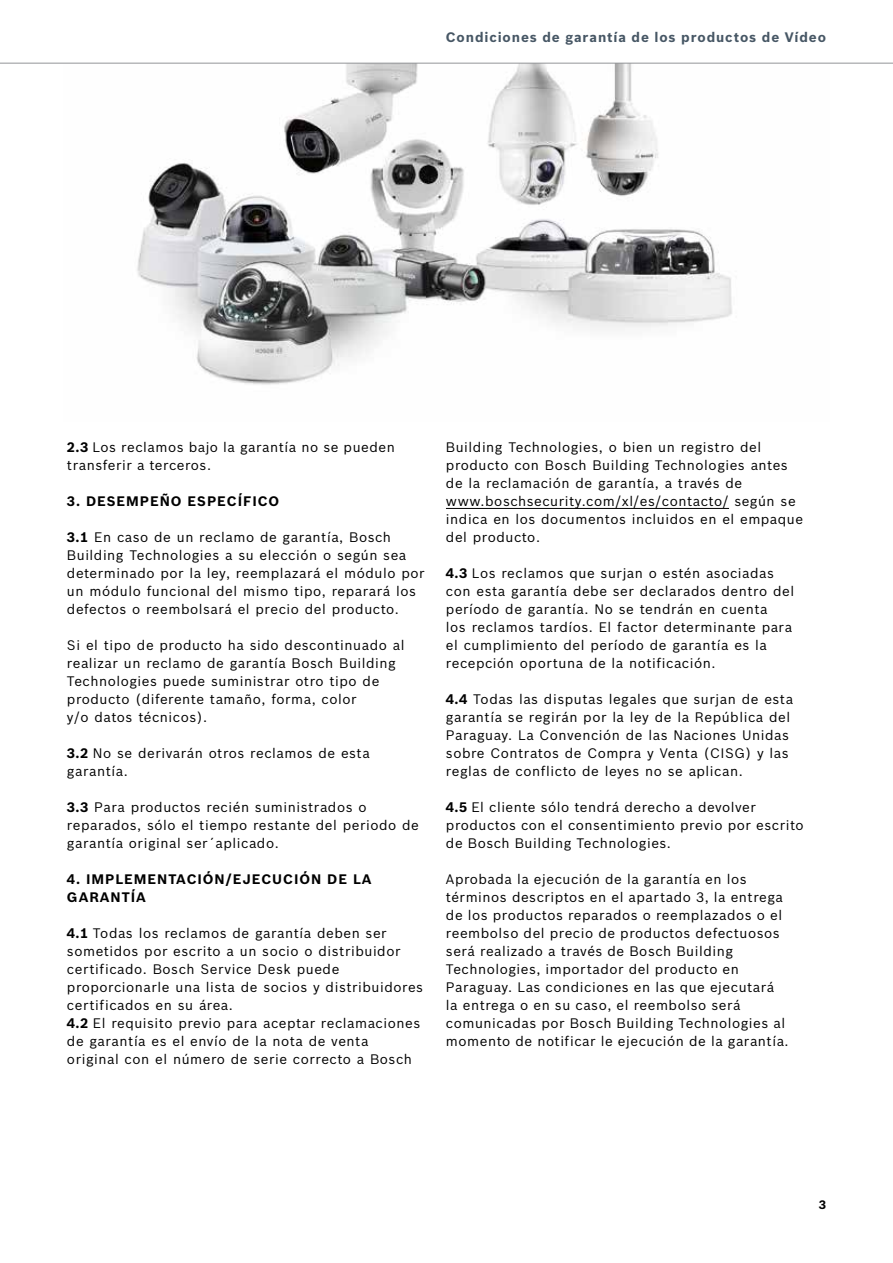
<style>
.page{position:relative;width:893px;height:1263px;background:#fff}
.page>*{position:absolute;margin:0;border:0;box-sizing:border-box;transform-origin:0 0}
.t1{font:13.5px/18px "Bosch Sans";letter-spacing:.04em;color:#000}
.t2{font:700 13.5px/18px "Bosch Sans";letter-spacing:.07em;color:#000}
.t3{font:700 13.5px "Bosch Sans";letter-spacing:.065em;color:#475765}
.t4{font:700 12px "Bosch Sans";color:#000}
.s1{font-weight:700}
</style>
<div class="page">
<img style="left:137px;top:64px;width:595px;height:321px">
<hr style="left:0;top:63px;width:893px;height:1px;background:#939598">
<hr style="left:446px;top:508px;width:283px;height:1px;background:#000">
<p class="t3" style="left:446px;top:27px;width:382px">Condiciones de garantía de los productos de Vídeo</p>
<p class="t1" style="left:67px;top:437px;width:329px"><span class="s1">2.3</span> Los reclamos bajo la garantía no se pueden transferir a terceros.</p>
<p class="t2" style="left:67px;top:491px;width:214px">3. DESEMPEÑO ESPECÍFICO</p>
<p class="t1" style="left:67px;top:527px;width:359px"><span class="s1">3.1</span> En caso de un reclamo de garantía, Bosch Building Technologies a su elección o según sea determinado por la ley, reemplazará el módulo por un módulo funcional del mismo tipo, reparará los defectos o reembolsará el precio del producto.</p>
<p class="t1" style="left:67px;top:635px;width:339px">Si el tipo de producto ha sido descontinuado al realizar un reclamo de garantía Bosch Building Technologies puede suministrar otro tipo de producto (diferente tamaño, forma, color<br>y/o datos técnicos).</p>
<p class="t1" style="left:67px;top:743px;width:304px"><span class="s1">3.2</span> No se derivarán otros reclamos de esta garantía.</p>
<p class="t1" style="left:67px;top:797px;width:353px"><span class="s1">3.3</span> Para productos recién suministrados o reparados, sólo el tiempo restante del periodo de garantía original ser´aplicado.</p>
<p class="t2" style="left:67px;top:869px;width:306px">4. IMPLEMENTACIÓN/EJECUCIÓN DE LA<br>GARANTÍA</p>
<p class="t1" style="left:67px;top:923px;width:358px"><span class="s1">4.1</span> Todas los reclamos de garantía deben ser sometidos por escrito a un socio o distribuidor certificado. Bosch Service Desk puede proporcionarle una lista de socios y distribuidores certificados en su área.<br><span class="s1">4.2</span> El requisito previo para aceptar reclamaciones de garantía es el envío de la nota de venta original con el número de serie correcto a Bosch</p>
<p class="t1" style="left:446px;top:437px;width:359px">Building Technologies, o bien un registro del producto con Bosch Building Technologies antes de la reclamación de garantía, a través de www.boschsecurity.com/xl/es/contacto/ según se indica en los documentos incluidos en el empaque del producto.</p>
<p class="t1" style="left:446px;top:563px;width:350px"><span class="s1">4.3</span> Los reclamos que surjan o estén asociadas con esta garantía debe ser declarados dentro del período de garantía. No se tendrán en cuenta<br>los reclamos tardíos. El factor determinante para el cumplimiento del período de garantía es la recepción oportuna de la notificación.</p>
<p class="t1" style="left:446px;top:689px;width:349px"><span class="s1">4.4</span> Todas las disputas legales que surjan de esta garantía se regirán por la ley de la República del Paraguay. La Convención de las Naciones Unidas sobre Contratos de Compra y Venta (CISG) y las reglas de conflicto de leyes no se aplican.</p>
<p class="t1" style="left:446px;top:797px;width:359px"><span class="s1">4.5</span> El cliente sólo tendrá derecho a devolver productos con el consentimiento previo por escrito de Bosch Building Technologies.</p>
<p class="t1" style="left:446px;top:869px;width:344px">Aprobada la ejecución de la garantía en los términos descriptos en el apartado 3, la entrega de los productos reparados o reemplazados o el reembolso del precio de productos defectuosos será realizado a través de Bosch Building Technologies, importador del producto en Paraguay. Las condiciones en las que ejecutará la entrega o en su caso, el reembolso será comunicadas por Bosch Building Technologies al momento de notificar le ejecución de la garantía.</p>
<p class="t4" style="left:819px;top:1195px;width:9px">3</p>
</div>
